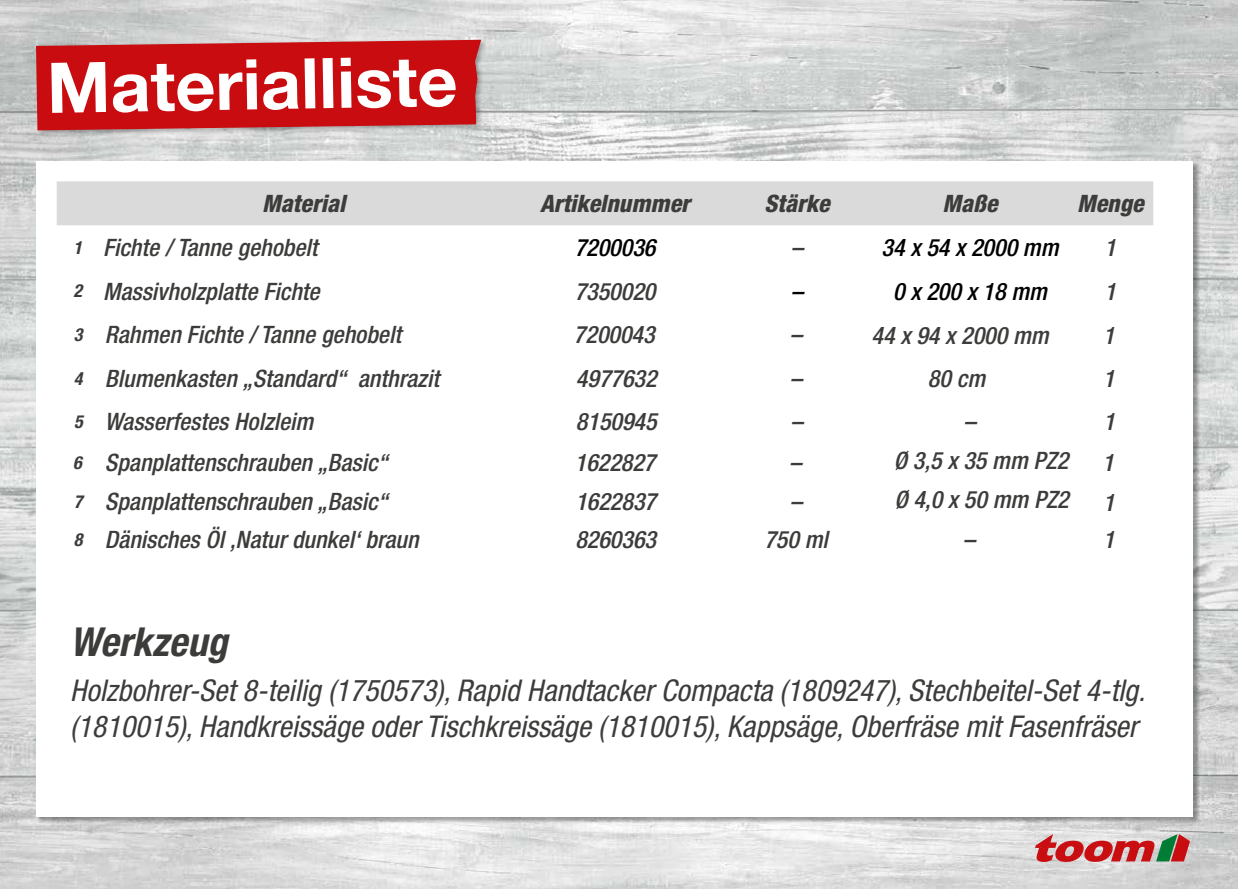
<style>
.page{position:relative;width:1238px;height:889px;background:#fff}
.page>*{position:absolute;margin:0;border:0;box-sizing:border-box;transform-origin:0 0}
.t1{font:700 70px "Helvetica Neue LT Pro";color:#fff}
.t2{font:italic 700 condensed 40px "Helvetica Neue LT Pro";color:#3c3c3b}
.t3{font:italic condensed 30px/36px "Helvetica Neue LT Pro";color:#3c3c3b}
.t4{font:italic 500 condensed 24px/43.4px "Helvetica Neue LT Pro";color:#3d3c3b;text-align:justify}
.t5{font:italic 500 condensed 24px "Helvetica Neue LT Pro";color:#3c3c3b}
.t6{font:italic 800 condensed 24px "Helvetica Neue LT Pro";color:#3c3c3b}
.t7{font:italic 500 condensed 24px "Helvetica Neue LT Pro";color:#000}
.t8{font:italic 700 condensed 18px/39.1px "Helvetica Neue LT Pro";color:#3d3c3b}
.s1{font-weight:700;font-size:18px}
</style>
<div class="page">
<img style="left:0;top:0;width:1238px;height:889px">
<img style="left:1035px;top:834px;width:154px;height:28px">
<div style="left:34px;top:38px;width:454px;height:99px;background:#000;opacity:.3"></div>
<svg style="left:36px;top:40px;width:445px;height:90px;background:#c8191c"></svg>
<div style="left:36px;top:161px;width:1156px;height:655px;background:#fff"></div>
<div style="left:57px;top:181px;width:1096px;height:44px;background:#dadada"></div>
<h1 class="t1" style="left:46px;top:45px;width:412px;rotate:-1deg">Materialliste</h1>
<p class="t6" style="left:262px;top:186px;width:85px">Material</p>
<p class="t6" style="left:540px;top:186px;width:151px">Artikelnummer</p>
<p class="t6" style="left:764px;top:186px;width:67px">Stärke</p>
<p class="t6" style="left:942px;top:186px;width:57px">Maße</p>
<p class="t6" style="left:1077px;top:186px;width:68px">Menge</p>
<p class="t5" style="left:74px;top:233px;width:245px"><span class="s1">1</span> Fichte / Tanne gehobelt</p>
<p class="t7" style="left:575px;top:233px;width:82px">7200036</p>
<p class="t5" style="left:791px;top:233px;width:13px">–</p>
<p class="t7" style="left:881px;top:233px;width:178px">34 x 54 x 2000 mm</p>
<p class="t5" style="left:1104px;top:233px;width:13px">1</p>
<p class="t5" style="left:74px;top:277px;width:248px"><span class="s1">2</span> Massivholzplatte Fichte</p>
<p class="t4" style="left:575px;top:270px;width:82px">7350020</p>
<p class="t7" style="left:791px;top:277px;width:13px">–</p>
<p class="t7" style="left:893px;top:277px;width:155px">0 x 200 x 18 mm</p>
<p class="t5" style="left:1104px;top:277px;width:13px">1</p>
<p class="t8" style="left:74px;top:316px;width:10px">3</p>
<p class="t8" style="left:74px;top:359px;width:10px">4</p>
<p class="t8" style="left:74px;top:402px;width:10px">5</p>
<p class="t8" style="left:73px;top:443px;width:11px">6<br>7</p>
<p class="t8" style="left:74px;top:520px;width:10px">8</p>
<p class="t4" style="left:105px;top:313px;width:336px;text-align:left">Rahmen Fichte / Tanne gehobelt<br>Blumenkasten „Standard“ anthrazit<br>Wasserfestes Holzleim</p>
<p class="t4" style="left:105px;top:444px;width:315px;line-height:38.3px;text-align:left">Spanplattenschrauben „Basic“<br>Spanplattenschrauben „Basic“<br>Dänisches Öl ‚Natur dunkel‘ braun</p>
<p class="t4" style="left:574px;top:314px;width:84px">7200043<br>4977632<br>8150945</p>
<p class="t4" style="left:575px;top:444px;width:83px;line-height:38.3px">1622827<br>1622837<br>8260363</p>
<p class="t4" style="left:790px;top:314px;width:14px">– – –</p>
<p class="t4" style="left:764px;top:444px;width:65px;line-height:38.3px;text-align:center">–<br>–<br>750 ml</p>
<p class="t4" style="left:871px;top:314px;width:178px">44 x 94 x 2000 mm</p>
<p class="t4" style="left:928px;top:357px;width:59px">80 cm</p>
<p class="t4" style="left:964px;top:400px;width:13px">–</p>
<p class="t4" style="left:893px;top:439px;width:176px">Ø 3,5 x 35 mm PZ2</p>
<p class="t4" style="left:894px;top:478px;width:176px">Ø 4,0 x 50 mm PZ2</p>
<p class="t4" style="left:963px;top:518px;width:13px">–</p>
<p class="t4" style="left:1103px;top:314px;width:14px">1<br>1<br>1</p>
<p class="t4" style="left:1102px;top:444px;width:14px;line-height:38.3px">1<br>1<br>1</p>
<h2 class="t2" style="left:70px;top:618px;width:159px">Werkzeug</h2>
<p class="t3" style="left:70px;top:673px;width:1076px">Holzbohrer-Set 8-teilig (1750573), Rapid Handtacker Compacta (1809247), Stechbeitel-Set 4-tlg. (1810015), Handkreissäge oder Tischkreissäge (1810015), Kappsäge, Oberfräse mit Fasenfräser</p>
</div>
